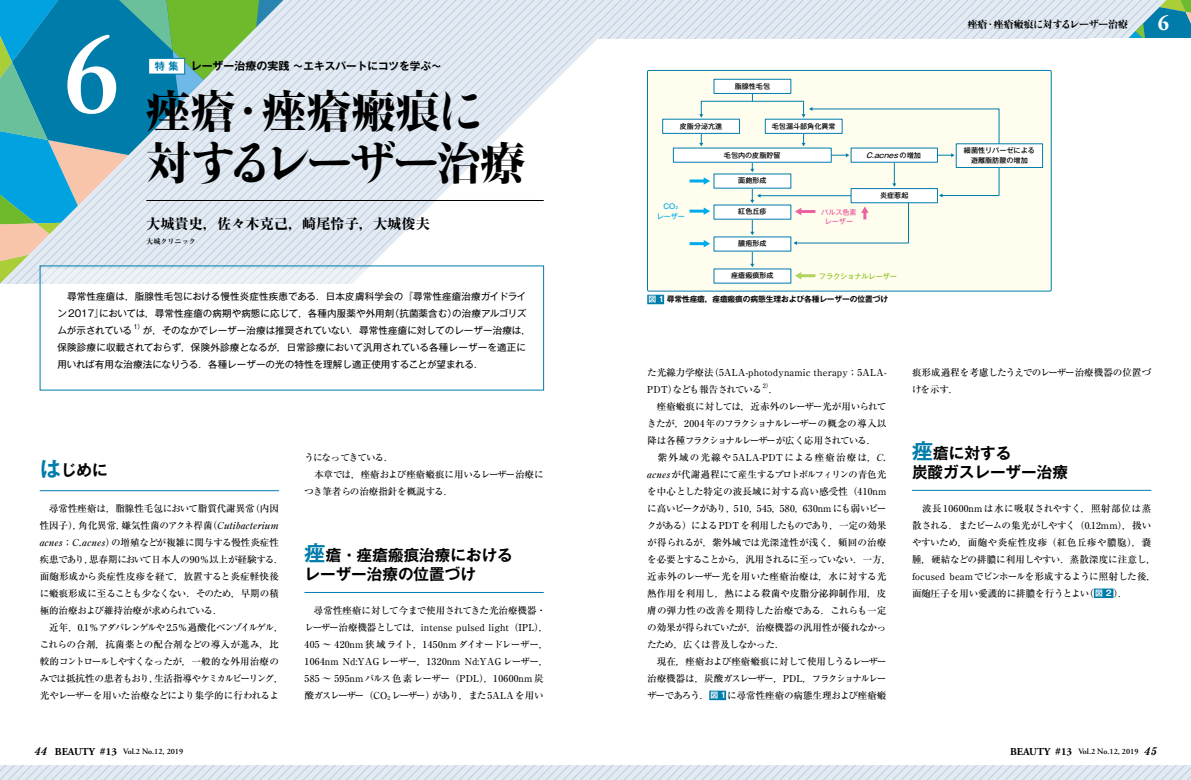
<style>
.page{position:relative;width:1191px;height:780px;background:#fff}
.page>*{position:absolute;margin:0;border:0;box-sizing:border-box;transform-origin:0 0}
.t1{font:600 113.4px "Adobe Caslon Pro";color:#fff}
.t2{font:800 45.4px/52.4px "Kocho Std";letter-spacing:-.05em;color:#000}
.t3{font:700 21.7px "Adobe Garamond Pro";color:#fff}
.t4{font:700 15.6px/19.8px "Gothic MB101 Pro De";color:#000}
.t5{font:800 14.2px "Ryumin Pro";color:#000}
.t6{font:700 10.6px "Gothic MB101 Pro De";color:#000}
.t7{font:800 9.9px "Kocho Std";letter-spacing:-.03em;color:#000}
.t8{font:500 9.6px/17px "Ryumin Pro";letter-spacing:-.01em;color:#000}
.t9{font:9.6px/17px "Gothic MB101 Pr 5";color:#000;text-align:justify}
.t10{font:500 9.6px/17px "Ryumin Pro";letter-spacing:.01em;color:#000}
.t11{font:600 8.1px "Adobe Garamond Pro";color:#000}
.t12{font:700 7.8px "Gothic MB101 Pro De";letter-spacing:-.02em;color:#000}
.t13{font:500 7.1px/10px "Gothic MB101 Pro";color:#000;text-align:center}
.t14{font:500 7.1px "Gothic MB101 Pro";color:#8ec31f}
.t15{font:500 7.1px/9px "Gothic MB101 Pro";color:#e95b9c;text-align:center}
.t16{font:700 expanded 7.1px "Ryumin Pro";color:#000}
.t17{font:500 7.1px/9px "Gothic MB101 Pro";color:#00abeb;text-align:center}
.t18{font:italic 500 7.1px "Gothic MB101 Pro";color:#000}
.t19{font:500 6.1px "Ryumin Pro";color:#000}
.t20{font:6.1px "Gothic MB101 Pr 5";color:#000}
.s1{font-size:10.2px;color:#007caa}
.s2{font-size:11px}
.s3{font-family:"Ryumin Pro"}
.s4{font-family:"Gothic MB101 Pr 5 De";font-size:21.3px;color:#007caa}
.s5{font-family:"Gothic MB101 Pr 5 De";color:#fff}
.s6{font-family:"Gothic MB101 Pr 5 De";font-weight:700;font-size:7.8px;color:#fff}
.s7{font-family:"Century Schoolbook";font-weight:700;font-style:italic;font-size:11.3px}
.s8{font-weight:700;font-size:10.6px}
.s9{font-family:"Adobe Jenson Pro";font-size:11.6px}
</style>
<div class="page">
<svg style="left:0;top:765px;width:1191px;height:15px;background:#dce5ee"></svg>
<hr style="left:40px;top:490px;width:239px;height:1px;background:#007caa">
<hr style="left:304px;top:592px;width:240px;height:1px;background:#007caa">
<div style="left:709px;top:690px;width:17px;height:10px;background:#007caa"></div>
<hr style="left:912px;top:490px;width:239px;height:1px;background:#007caa">
<div style="left:1093px;top:588px;width:20px;height:10px;background:#007caa"></div>
<div style="left:647px;top:70px;width:404px;height:221px;background:#fffeee"></div>
<svg style="left:0;top:0;width:1191px;height:283px"></svg>
<div style="left:714px;top:79px;width:77px;height:14px;background:#fff"></div>
<div style="left:713px;top:79px;width:78px;height:15px;border:1px solid #007caa"></div>
<div style="left:714px;top:174px;width:77px;height:14px;background:#fff"></div>
<div style="left:673px;top:148px;width:158px;height:14px;background:#fff"></div>
<div style="left:851px;top:148px;width:86px;height:14px;background:#fff"></div>
<div style="left:851px;top:188px;width:86px;height:15px;background:#fff"></div>
<div style="left:850px;top:188px;width:88px;height:15px;border:1px solid #007caa"></div>
<div style="left:956px;top:144px;width:86px;height:23px;background:#fff"></div>
<div style="left:955px;top:143px;width:88px;height:25px;border:1px solid #007caa"></div>
<div style="left:662px;top:119px;width:77px;height:14px;background:#fff"></div>
<div style="left:662px;top:119px;width:78px;height:15px;border:1px solid #007caa"></div>
<div style="left:765px;top:119px;width:77px;height:14px;background:#fff"></div>
<div style="left:765px;top:119px;width:77px;height:15px;border:1px solid #007caa"></div>
<div style="left:647px;top:70px;width:404px;height:221px;border:1px solid #007caa"></div>
<div style="left:647px;top:295px;width:17px;height:9px;background:#007caa"></div>
<h1 class="t1" style="left:64px;top:7px;width:58px">6</h1>
<p class="t6" style="left:155px;top:57px;width:288px"><span class="s1">特 集</span> <span class="s2">レーザー治療の実践</span> 〜エキスパートにコツを学ぶ〜</p>
<h2 class="t2" style="left:146px;top:78px;width:381px"><span class="s3">痤</span>瘡・<span class="s3">痤</span>瘡瘢痕に対するレーザー治療</h2>
<h3 class="t5" style="left:146px;top:212px;width:285px">大城貴史，佐々木克己，崎尾怜子，大城俊夫</h3>
<p class="t16" style="left:146px;top:236px;width:51px">大城クリニック</p>
<p class="t9" style="left:57px;top:286px;width:470px">　尋常性痤瘡は，脂腺性毛包における慢性炎症性疾患である．日本皮膚科学会の『尋常性痤瘡治療ガイドライン2017』においては，尋常性痤瘡の病期や病態に応じて，各種内服薬や外用剤（抗菌薬含む）の治療アルゴリズムが示されている</p>
<p class="t20" style="left:133px;top:321px;width:12px">1）</p>
<p class="t9" style="left:57px;top:321px;width:475px;text-align:left;text-indent:85px">が，そのなかでレーザー治療は推奨されていない．尋常性痤瘡に対してのレーザー治療は，保険診療に収載されておらず，保険外診療となるが，日常診療において汎用されている各種レーザーを適正に用いれば有用な治療法になりうる．各種レーザーの光の特性を理解し適正使用することが望まれる．</p>
<h3 class="t4" style="left:40px;top:458px;width:70px"><span class="s4">は</span>じめに</h3>
<p class="t8" style="left:40px;top:499px;width:245px">　尋常性痤瘡は，脂腺性毛包において脂質代謝異常（内因性因子），角化異常，嫌気性菌のアクネ桿菌（Cutibacterium acnes；C.acnes）の増殖などが複雑に関与する慢性炎症性疾患であり，思春期において日本人の90％以上が経験する．面皰形成から炎症性皮疹を経て，放置すると炎症軽快後に瘢痕形成に至ることも少なくない．そのため，早期の積極的治療および維持治療が求められている．<br>　近年，0.1％アダパレンゲルや2.5％過酸化ベンゾイルゲル，これらの合剤，抗菌薬との配合剤などの導入が進み，比較的コントロールしやすくなったが，一般的な外用治療のみでは抵抗性の患者もおり，生活指導やケミカルピーリング，光やレーザーを用いた治療などにより集学的に行われるよ</p>
<p class="t8" style="left:304px;top:448px;width:241px">うになってきている．<br>　本章では，痤瘡および痤瘡瘢痕に用いるレーザー治療につき筆者らの治療指針を概説する．</p>
<h3 class="t4" style="left:304px;top:543px;width:210px"><span class="s4">痤</span>瘡・痤瘡瘢痕治療におけるレーザー治療の位置づけ</h3>
<p class="t8" style="left:304px;top:601px;width:245px">　尋常性痤瘡に対して今まで使用されてきた光治療機器・レーザー治療機器としては，intense pulsed light（IPL），405 〜 420nm 狭域ライト，1450nm ダイオードレーザー，1064nm Nd:YAGレーザー，1320nm Nd:YAGレーザー，585 〜 595nmパルス色素レーザー（PDL），10600nm炭酸ガスレーザー（CO<sub>2</sub> レーザー）があり，また5ALAを用い</p>
<p class="t13" style="left:734px;top:80px;width:37px">脂腺性毛包</p>
<p class="t13" style="left:680px;top:120px;width:44px">皮脂分泌亢進</p>
<p class="t13" style="left:772px;top:120px;width:65px">毛包漏斗部角化異常</p>
<p class="t13" style="left:724px;top:149px;width:58px">毛包内の皮脂貯留</p>
<p class="t13" style="left:864px;top:149px;width:58px">　　　　　の増加</p>
<p class="t13" style="left:880px;top:189px;width:30px">炎症惹起</p>
<p class="t18" style="left:866px;top:149px;width:36px">C.acnes</p>
<p class="t13" style="left:738px;top:175px;width:30px">面皰形成</p>
<p class="t17" style="left:656px;top:201px;width:30px">CO₂<br>レーザー</p>
<p class="t15" style="left:821px;top:207px;width:37px">パルス色素レーザー</p>
<p class="t13" style="left:738px;top:206px;width:30px">紅色丘疹</p>
<p class="t13" style="left:738px;top:238px;width:30px">膿疱形成</p>
<p class="t13" style="left:731px;top:270px;width:44px">痤瘡瘢痕形成</p>
<p class="t14" style="left:819px;top:270px;width:79px">フラクショナルレーザー</p>
<p class="t12" style="left:648px;top:293px;width:241px"><span class="s5">図 1</span> 尋常性痤瘡，痤瘡瘢痕の病態生理および各種レーザーの位置づけ</p>
<p class="t7" style="left:967px;top:16px;width:162px"><span class="s3">痤</span>瘡・<span class="s3">痤</span>瘡瘢痕に対するレーザー治療</p>
<h3 class="t3" style="left:1157px;top:10px;width:13px">6</h3>
<p class="t13" style="left:964px;top:145px;width:72px">細菌性リパーゼによる遊離脂肪酸の増加</p>
<p class="t10" style="left:647px;top:363px;width:241px">た光線力学療法（5ALA-photodynamic therapy；5ALA-<br>PDT）なども報告されている</p>
<p class="t19" style="left:763px;top:381px;width:11px">2）</p>
<p class="t8" style="left:647px;top:380px;width:245px;text-indent:122px">．<br>　痤瘡瘢痕に対しては，近赤外のレーザー光が用いられてきたが，2004年のフラクショナルレーザーの概念の導入以降は各種フラクショナルレーザーが広く応用されている．<br>　紫外域の光線や5ALA-PDTによる痤瘡治療は，C. acnesが代謝過程にて産生するプロトポルフィリンの青色光を中心とした特定の波長域に対する高い感受性（410nmに高いピークがあり，510，545，580，630nmにも弱いピークがある）によるPDTを利用したものであり，一定の効果が得られるが，紫外域では光深達性が浅く，頻回の治療を必要とすることから，汎用されるに至っていない．一方，近赤外のレーザー光を用いた痤瘡治療は，水に対する光熱作用を利用し，熱による殺菌や皮脂分泌抑制作用，皮膚の弾力性の改善を期待した治療である．これらも一定の効果が得られていたが，治療機器の汎用性が優れなかったため，広くは普及しなかった．<br>　現在，痤瘡および痤瘡瘢痕に対して使用しうるレーザー治療機器は，炭酸ガスレーザー，PDL，フラクショナルレーザーであろう．<span class="s6">図 1</span>に尋常性痤瘡の病態生理および痤瘡瘢</p>
<p class="t8" style="left:912px;top:363px;width:241px">痕形成過程を考慮したうえでのレーザー治療機器の位置づけを示す．</p>
<h3 class="t4" style="left:912px;top:440px;width:157px"><span class="s4">痤</span>瘡に対する<br>炭酸ガスレーザー治療</h3>
<p class="t8" style="left:912px;top:499px;width:245px">　波長10600nmは水に吸収されやすく，照射部位は蒸散される．またビームの集光がしやすく（0.12mm），扱いやすいため，面皰や炎症性皮疹（紅色丘疹や膿胞），嚢腫，硬結などの排膿に利用しやすい．蒸散深度に注意し，focused beamでピンホールを形成するように照射した後，面皰圧子を用い愛護的に排膿を行うとよい（<span class="s6">図 2</span> ）．</p>
<p class="t11" style="left:34px;top:747px;width:151px"><span class="s7">44</span> <span class="s8">BEAUTY</span> <span class="s9">#</span><span class="s8">13</span> Vol.2 No.12, 2019</p>
<p class="t11" style="left:1010px;top:747px;width:148px"><span class="s8">BEAUTY</span> <span class="s9">#</span><span class="s8">13</span> Vol.2 No.12, 2019 <span class="s7">45</span></p>
</div>
